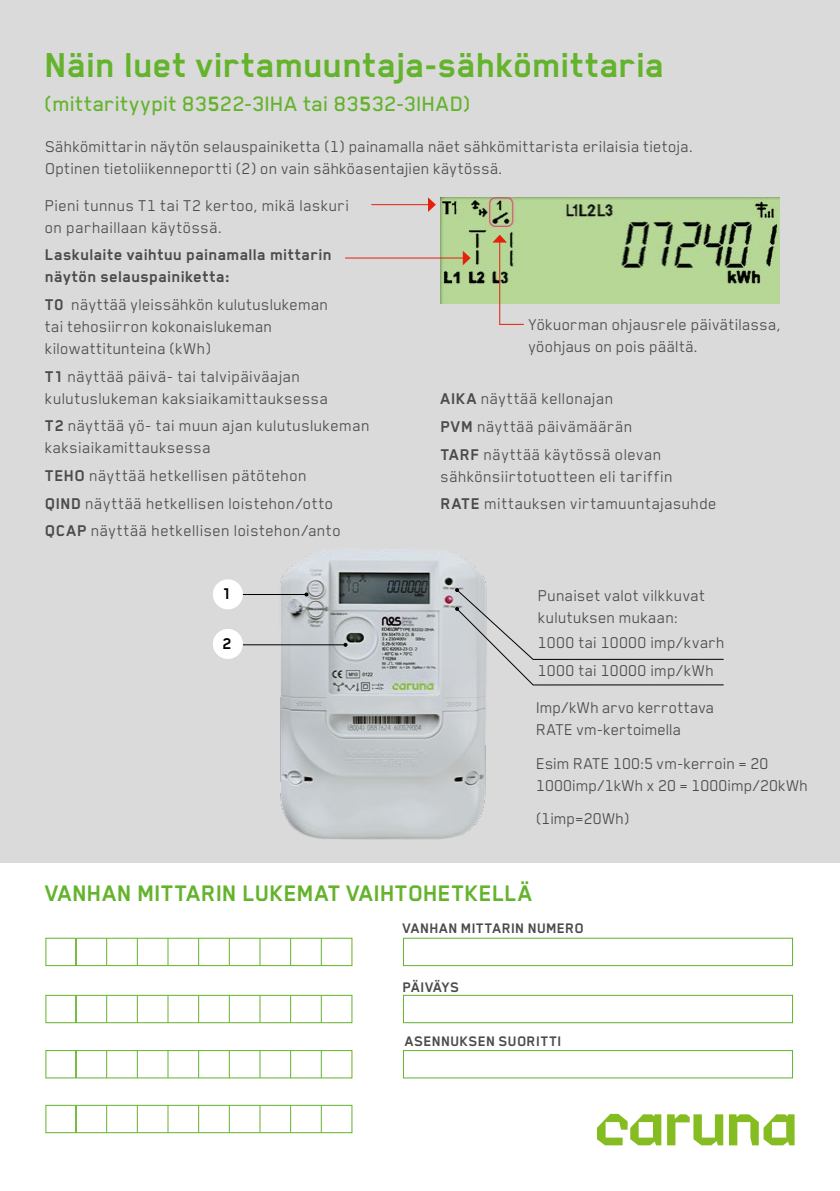
<style>
.page{position:relative;width:840px;height:1191px;background:#fff}
.page>*{position:absolute;margin:0;border:0;box-sizing:border-box;transform-origin:0 0}
.Otsikko{font:700 40px "Blender Pro";color:#64b32c}
.väliotsikko{font:700 26px "Blender";color:#64b32c}
.Otsikko-2{font:500 24px "Blender Pro";letter-spacing:.01em;color:#64b32c}
.leipis{font:18px/22px "Blender";letter-spacing:.01em;color:#4c4b4b}
.leipis-2{font:18px "Blender Pro";letter-spacing:.01em;color:#4c4b4b}
.väliotsikko-2{font:700 18px/22px "Blender";letter-spacing:.015em;color:#4c4b4b}
.leipis-3{font:700 18px "Blender Pro";color:#000}
.leipis-4{font:700 16px "Blender";letter-spacing:.01em;color:#4c4b4b}
.s1{font-weight:700}
</style>
<div class="page">
<div style="left:0;top:0;width:839px;height:862px;background:#dadada"></div>
<svg style="left:597px;top:1113px;width:197px;height:32px"></svg>
<img style="left:440px;top:197px;width:338px;height:107px">
<hr style="left:371px;top:204px;width:58px;height:1px;background:#e4200e">
<svg style="left:428px;top:197px;width:7px;height:15px"></svg>
<hr style="left:345px;top:257px;width:118px;height:1px;background:#e4200e">
<svg style="left:462px;top:251px;width:8px;height:14px"></svg>
<hr style="left:499px;top:241px;width:1px;height:84px;background:#e4200e">
<svg style="left:492px;top:235px;width:14px;height:7px"></svg>
<svg style="left:499px;top:324px;width:24px;height:1px"></svg>
<div style="left:403px;top:937px;width:389px;height:29px;background:#fff;border:1px solid #64b32c"></div>
<div style="left:403px;top:994px;width:389px;height:29px;background:#fff;border:1px solid #64b32c"></div>
<div style="left:403px;top:1050px;width:389px;height:28px;background:#fff;border:1px solid #64b32c"></div>
<div style="left:45px;top:937px;width:307px;height:29px;background:#fff;border:1px solid #64b32c"></div>
<svg style="left:106px;top:938px;width:1px;height:27px"></svg>
<svg style="left:137px;top:938px;width:1px;height:27px"></svg>
<svg style="left:167px;top:938px;width:1px;height:27px"></svg>
<svg style="left:198px;top:938px;width:1px;height:27px"></svg>
<svg style="left:229px;top:938px;width:1px;height:27px"></svg>
<svg style="left:259px;top:938px;width:1px;height:27px"></svg>
<svg style="left:290px;top:938px;width:1px;height:27px"></svg>
<svg style="left:320px;top:938px;width:1px;height:27px"></svg>
<svg style="left:75px;top:938px;width:1px;height:27px"></svg>
<div style="left:45px;top:994px;width:307px;height:29px;background:#fff;border:1px solid #64b32c"></div>
<svg style="left:106px;top:995px;width:1px;height:27px"></svg>
<svg style="left:137px;top:995px;width:1px;height:27px"></svg>
<svg style="left:167px;top:995px;width:1px;height:27px"></svg>
<svg style="left:198px;top:995px;width:1px;height:27px"></svg>
<svg style="left:229px;top:995px;width:1px;height:27px"></svg>
<svg style="left:259px;top:995px;width:1px;height:27px"></svg>
<svg style="left:290px;top:995px;width:1px;height:27px"></svg>
<svg style="left:320px;top:995px;width:1px;height:27px"></svg>
<svg style="left:75px;top:995px;width:1px;height:27px"></svg>
<div style="left:45px;top:1050px;width:307px;height:28px;background:#fff;border:1px solid #64b32c"></div>
<svg style="left:106px;top:1050px;width:1px;height:28px"></svg>
<svg style="left:137px;top:1050px;width:1px;height:28px"></svg>
<svg style="left:167px;top:1050px;width:1px;height:28px"></svg>
<svg style="left:198px;top:1050px;width:1px;height:28px"></svg>
<svg style="left:229px;top:1050px;width:1px;height:28px"></svg>
<svg style="left:259px;top:1050px;width:1px;height:28px"></svg>
<svg style="left:290px;top:1050px;width:1px;height:28px"></svg>
<svg style="left:320px;top:1050px;width:1px;height:28px"></svg>
<svg style="left:75px;top:1050px;width:1px;height:28px"></svg>
<div style="left:45px;top:1104px;width:307px;height:29px;background:#fff;border:1px solid #64b32c"></div>
<svg style="left:106px;top:1105px;width:1px;height:27px"></svg>
<svg style="left:137px;top:1105px;width:1px;height:27px"></svg>
<svg style="left:167px;top:1105px;width:1px;height:27px"></svg>
<svg style="left:198px;top:1105px;width:1px;height:27px"></svg>
<svg style="left:229px;top:1105px;width:1px;height:27px"></svg>
<svg style="left:259px;top:1105px;width:1px;height:27px"></svg>
<svg style="left:290px;top:1105px;width:1px;height:27px"></svg>
<svg style="left:320px;top:1105px;width:1px;height:27px"></svg>
<svg style="left:75px;top:1105px;width:1px;height:27px"></svg>
<img style="left:237px;top:549px;width:291px;height:314px">
<svg style="left:455px;top:588px;width:269px;height:98px"></svg>
<hr style="left:225px;top:594px;width:81px;height:1px;background:#000">
<svg style="left:304px;top:592px;width:4px;height:4px"></svg>
<hr style="left:226px;top:644px;width:119px;height:1px;background:#000">
<svg style="left:343px;top:643px;width:4px;height:4px"></svg>
<div style="left:213px;top:579px;width:30px;height:30px;background:#fff;border-radius:50%"></div>
<div style="left:213px;top:629px;width:30px;height:30px;background:#fff;border-radius:50%"></div>
<p class="Otsikko" style="left:45px;top:44px;width:621px">Näin luet virtamuuntaja-sähkömittaria</p>
<p class="Otsikko-2" style="left:45px;top:91px;width:427px">(mittarityypit 83<span class="s1">5</span>22-3IHA tai 83<span class="s1">5</span>32-3IHAD)</p>
<p class="leipis" style="left:45px;top:135px;width:649px">Sähkömittarin näytön selauspainiketta (1) painamalla näet sähkömittarista erilaisia tietoja.</p>
<p class="leipis" style="left:45px;top:157px;width:459px">Optinen tietoliikenneportti (2) on vain sähköasentajien käytössä.</p>
<p class="leipis" style="left:45px;top:194px;width:306px">Pieni tunnus T1 tai T2 kertoo, mikä laskuri on parhaillaan käytössä.</p>
<p class="väliotsikko-2" style="left:45px;top:243px;width:288px">Laskulaite vaihtuu painamalla mittarin näytön selauspainiketta:</p>
<p class="leipis" style="left:45px;top:293px;width:285px"><span class="s1">T0</span> näyttää yleissähkön kulutuslukeman tai tehosiirron kokonaislukeman kilowattitunteina (kWh)</p>
<p class="leipis" style="left:45px;top:365px;width:285px"><span class="s1">T1</span> näyttää päivä- tai talvipäiväajan kulutuslukeman kaksiaikamittauksessa</p>
<p class="leipis" style="left:45px;top:414px;width:326px"><span class="s1">T2</span> näyttää yö- tai muun ajan kulutuslukeman kaksiaikamittauksessa</p>
<p class="leipis" style="left:45px;top:464px;width:263px"><span class="s1">TEHO</span> näyttää hetkellisen pätötehon</p>
<p class="leipis" style="left:45px;top:492px;width:290px"><span class="s1">QIND</span> näyttää hetkellisen loistehon/otto</p>
<p class="leipis" style="left:45px;top:519px;width:297px"><span class="s1">QCAP</span> näyttää hetkellisen loistehon/anto</p>
<p class="leipis-3" style="left:222px;top:584px;width:11px">1</p>
<p class="leipis-3" style="left:222px;top:634px;width:11px">2</p>
<p class="leipis" style="left:528px;top:313px;width:254px">Yökuorman ohjausrele päivätilassa, yöohjaus on pois päältä.</p>
<p class="leipis" style="left:440px;top:387px;width:174px"><span class="s1">AIKA</span> näyttää kellonajan</p>
<p class="leipis" style="left:440px;top:415px;width:193px"><span class="s1">PVM</span> näyttää päivämäärän</p>
<p class="leipis" style="left:440px;top:442px;width:234px"><span class="s1">TARF</span> näyttää käytössä olevan sähkönsiirtotuotteen eli tariffin</p>
<p class="leipis" style="left:440px;top:492px;width:277px"><span class="s1">RATE</span> mittauksen virtamuuntajasuhde</p>
<p class="leipis-2" style="left:538px;top:586px;width:169px">Punaiset valot vilkkuvat</p>
<p class="leipis-2" style="left:538px;top:608px;width:141px">kulutuksen mukaan:</p>
<p class="leipis-2" style="left:538px;top:633px;width:188px">1000 tai 10000 imp/kvarh</p>
<p class="leipis-2" style="left:538px;top:661px;width:178px">1000 tai 10000 imp/kWh</p>
<p class="leipis" style="left:536px;top:696px;width:180px">Imp/kWh arvo kerrottava<br>RATE vm-kertoimella</p>
<p class="leipis" style="left:536px;top:751px;width:273px">Esim RATE 100:5 vm-kerroin = 20<br>1000imp/1kWh x 20 = 1000imp/20kWh</p>
<p class="leipis" style="left:536px;top:807px;width:95px">(1imp=20Wh)</p>
<p class="väliotsikko" style="left:45px;top:879px;width:488px">VANHAN MITTARIN LUKEMAT VAIHTOHETKELLÄ</p>
<p class="leipis-4" style="left:403px;top:919px;width:183px">VANHAN MITTARIN NUMERO</p>
<p class="leipis-4" style="left:403px;top:978px;width:58px">PÄIVÄYS</p>
<p class="leipis-4" style="left:405px;top:1032px;width:158px">ASENNUKSEN SUORITTI</p>
</div>
